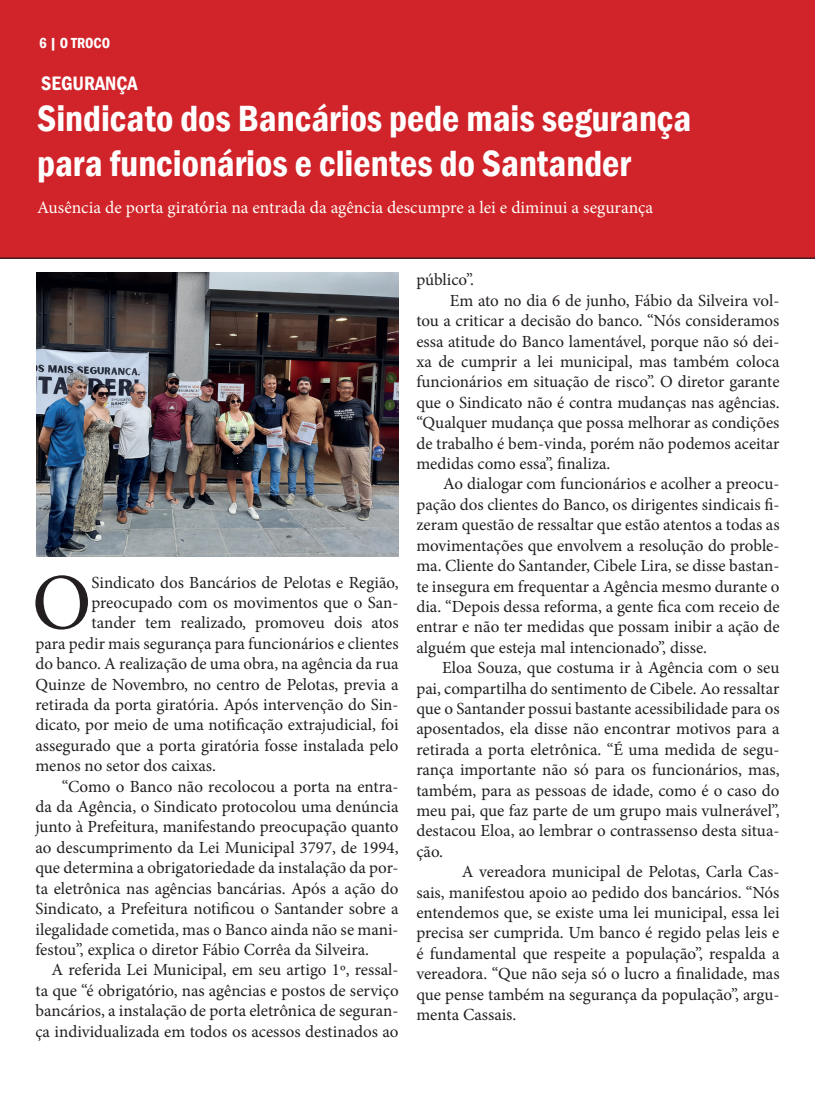
<style>
.page{position:relative;width:815px;height:1099px;background:#fff}
.page>*{position:absolute;margin:0;border:0;box-sizing:border-box;transform-origin:0 0}
.t1{font:79.75px "Minion Pro";color:#231f20}
.t2{font:600 condensed 37.5px/45px "Franklin Gothic";color:#fff}
.t3{font:600 condensed 20px "Franklin Gothic";color:#fff}
.t4{font:17.5px "Minion Pro";color:#fffef8}
.t5{font:17px "Minion Pro";color:#231f20}
.t6{font:600 condensed 15px "Franklin Gothic";color:#fff}
</style>
<div class="page">
<div style="left:0;top:0;width:815px;height:259px;background:#d1232a"></div>
<img style="left:36px;top:273px;width:363px;height:283px">
<p class="t6" style="left:39px;top:33px;width:73px">6 | O TROCO</p>
<p class="t3" style="left:41px;top:70px;width:98px">SEGURANÇA</p>
<h2 class="t2" style="left:37px;top:95px;width:656px">Sindicato dos Bancários pede mais segurança para funcionários e clientes do Santander</h2>
<p class="t4" style="left:37px;top:196px;width:618px">Ausência de porta giratória na entrada da agência descumpre a lei e diminui a segurança</p>
<h1 class="t1" style="left:32px;top:549px;width:61px">O</h1>
<p class="t5" style="left:92px;top:570px;width:309px">Sindicato dos Bancários de Pelotas e Região,</p>
<p class="t5" style="left:92px;top:591px;width:309px">preocupado com os movimentos que o San-</p>
<p class="t5" style="left:92px;top:611px;width:309px">tander tem realizado, promoveu dois atos</p>
<p class="t5" style="left:35px;top:632px;width:365px">para pedir mais segurança para funcionários e clientes</p>
<p class="t5" style="left:35px;top:652px;width:365px">do banco. A realização de uma obra, na agência da rua</p>
<p class="t5" style="left:35px;top:672px;width:365px">Quinze de Novembro, no centro de Pelotas, previa a</p>
<p class="t5" style="left:35px;top:693px;width:365px">retirada da porta giratória. Após intervenção do Sin-</p>
<p class="t5" style="left:35px;top:713px;width:365px">dicato, por meio de uma notificação extrajudicial, foi</p>
<p class="t5" style="left:35px;top:734px;width:365px">assegurado que a porta giratória fosse instalada pelo</p>
<p class="t5" style="left:35px;top:754px;width:182px">menos no setor dos caixas.</p>
<p class="t5" style="left:62px;top:774px;width:338px">“Como o Banco não recolocou a porta na entra-</p>
<p class="t5" style="left:35px;top:795px;width:365px">da da Agência, o Sindicato protocolou uma denúncia</p>
<p class="t5" style="left:35px;top:815px;width:365px">junto à Prefeitura, manifestando preocupação quanto</p>
<p class="t5" style="left:35px;top:836px;width:365px">ao descumprimento da Lei Municipal 3797, de 1994,</p>
<p class="t5" style="left:35px;top:856px;width:365px">que determina a obrigatoriedade da instalação da por-</p>
<p class="t5" style="left:35px;top:876px;width:365px">ta eletrônica nas agências bancárias. Após a ação do</p>
<p class="t5" style="left:35px;top:897px;width:365px">Sindicato, a Prefeitura notificou o Santander sobre a</p>
<p class="t5" style="left:35px;top:917px;width:365px">ilegalidade cometida, mas o Banco ainda não se mani-</p>
<p class="t5" style="left:35px;top:938px;width:335px">festou”, explica o diretor Fábio Corrêa da Silveira.</p>
<p class="t5" style="left:51px;top:958px;width:349px">A referida Lei Municipal, em seu artigo 1º, ressal-</p>
<p class="t5" style="left:35px;top:978px;width:365px">ta que “é obrigatório, nas agências e postos de serviço</p>
<p class="t5" style="left:35px;top:999px;width:365px">bancários, a instalação de porta eletrônica de seguran-</p>
<p class="t5" style="left:35px;top:1019px;width:365px">ça individualizada em todos os acessos destinados ao</p>
<p class="t5" style="left:416px;top:268px;width:59px">público”.</p>
<p class="t5" style="left:450px;top:289px;width:331px">Em ato no dia 6 de junho, Fábio da Silveira vol-</p>
<p class="t5" style="left:416px;top:309px;width:365px">tou a criticar a decisão do banco. “Nós consideramos</p>
<p class="t5" style="left:416px;top:330px;width:365px">essa atitude do Banco lamentável, porque não só dei-</p>
<p class="t5" style="left:416px;top:350px;width:365px">xa de cumprir a lei municipal, mas também coloca</p>
<p class="t5" style="left:416px;top:370px;width:365px">funcionários em situação de risco”. O diretor garante</p>
<p class="t5" style="left:416px;top:391px;width:365px">que o Sindicato não é contra mudanças nas agências.</p>
<p class="t5" style="left:416px;top:411px;width:365px">“Qualquer mudança que possa melhorar as condições</p>
<p class="t5" style="left:416px;top:432px;width:365px">de trabalho é bem-vinda, porém não podemos aceitar</p>
<p class="t5" style="left:416px;top:452px;width:196px">medidas como essa”, finaliza.</p>
<p class="t5" style="left:443px;top:472px;width:338px">Ao dialogar com funcionários e acolher a preocu-</p>
<p class="t5" style="left:416px;top:493px;width:365px">pação dos clientes do Banco, os dirigentes sindicais fi-</p>
<p class="t5" style="left:416px;top:513px;width:365px">zeram questão de ressaltar que estão atentos a todas as</p>
<p class="t5" style="left:416px;top:534px;width:365px">movimentações que envolvem a resolução do proble-</p>
<p class="t5" style="left:416px;top:554px;width:365px">ma. Cliente do Santander, Cibele Lira, se disse bastan-</p>
<p class="t5" style="left:416px;top:574px;width:365px">te insegura em frequentar a Agência mesmo durante o</p>
<p class="t5" style="left:416px;top:595px;width:365px">dia. “Depois dessa reforma, a gente fica com receio de</p>
<p class="t5" style="left:416px;top:615px;width:365px">entrar e não ter medidas que possam inibir a ação de</p>
<p class="t5" style="left:416px;top:636px;width:292px">alguém que esteja mal intencionado”, disse.</p>
<p class="t5" style="left:442px;top:656px;width:339px">Eloa Souza, que costuma ir à Agência com o seu</p>
<p class="t5" style="left:416px;top:676px;width:365px">pai, compartilha do sentimento de Cibele. Ao ressaltar</p>
<p class="t5" style="left:416px;top:697px;width:365px">que o Santander possui bastante acessibilidade para os</p>
<p class="t5" style="left:416px;top:717px;width:365px">aposentados, ela disse não encontrar motivos para a</p>
<p class="t5" style="left:416px;top:738px;width:365px">retirada a porta eletrônica. “É uma medida de segu-</p>
<p class="t5" style="left:416px;top:758px;width:365px">rança importante não só para os funcionários, mas,</p>
<p class="t5" style="left:416px;top:778px;width:365px">também, para as pessoas de idade, como é o caso do</p>
<p class="t5" style="left:416px;top:799px;width:365px">meu pai, que faz parte de um grupo mais vulnerável”,</p>
<p class="t5" style="left:416px;top:819px;width:365px">destacou Eloa, ao lembrar o contrassenso desta situa-</p>
<p class="t5" style="left:416px;top:840px;width:28px">ção.</p>
<p class="t5" style="left:462px;top:860px;width:319px">A vereadora municipal de Pelotas, Carla Cas-</p>
<p class="t5" style="left:416px;top:880px;width:365px">sais, manifestou apoio ao pedido dos bancários. “Nós</p>
<p class="t5" style="left:416px;top:901px;width:365px">entendemos que, se existe uma lei municipal, essa lei</p>
<p class="t5" style="left:416px;top:921px;width:365px">precisa ser cumprida. Um banco é regido pelas leis e</p>
<p class="t5" style="left:416px;top:942px;width:365px">é fundamental que respeite a população”, respalda a</p>
<p class="t5" style="left:416px;top:962px;width:365px">vereadora. “Que não seja só o lucro a finalidade, mas</p>
<p class="t5" style="left:416px;top:982px;width:365px">que pense também na segurança da população”, argu-</p>
<p class="t5" style="left:416px;top:1003px;width:101px">menta Cassais.</p>
</div>
